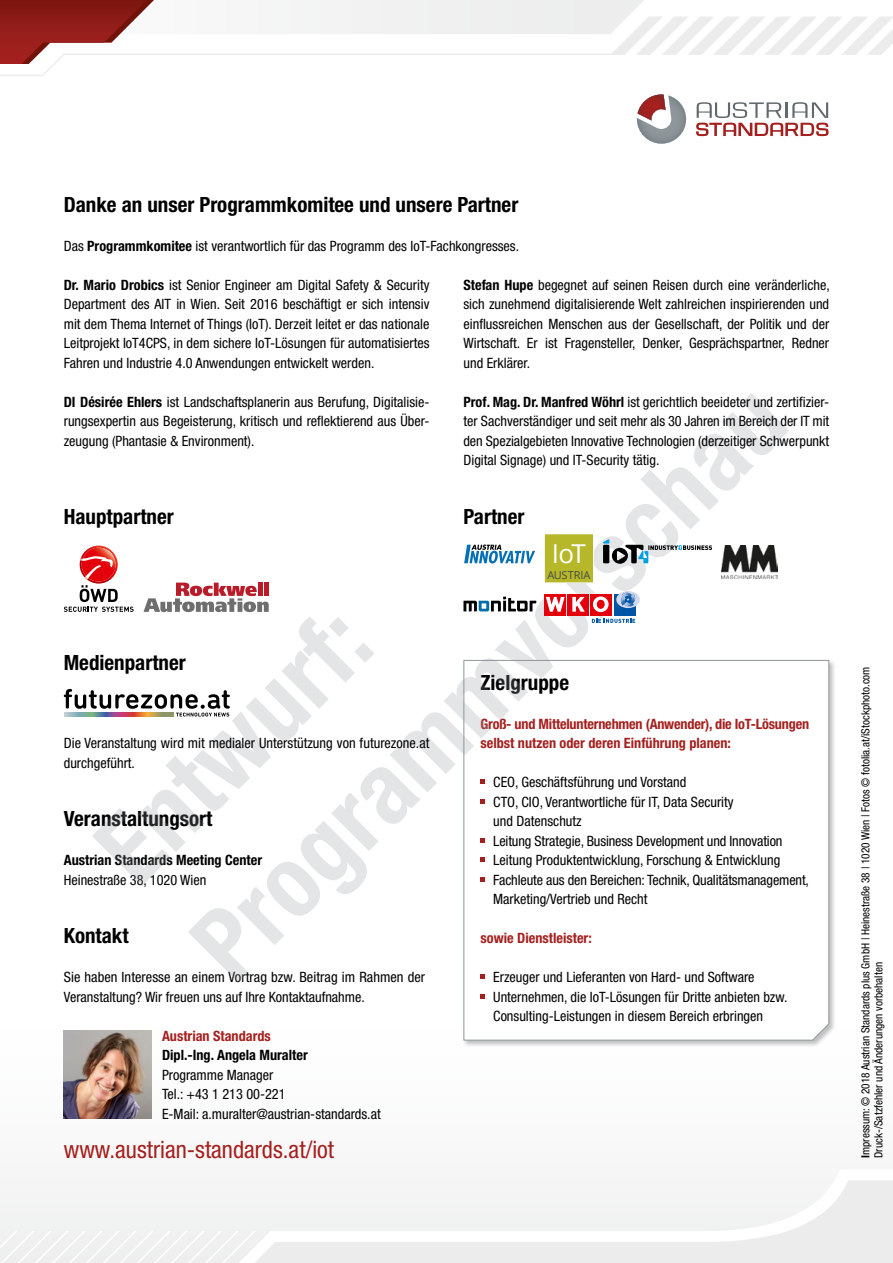
<style>
.page{position:relative;width:893px;height:1263px;background:#fff}
.page>*{position:absolute;margin:0;border:0;box-sizing:border-box;transform-origin:0 0}
.t1{font:26.1px "Open Sans";color:#fff}
.t2{font:condensed 24px "Helvetica Neue LT Std";color:#a4201e}
.t3{font:700 condensed 21px "Helvetica Neue LT Std";color:#000}
.t4{font:condensed 14.25px/19.5px "Helvetica Neue LT Std";color:#000}
.t5{font:700 condensed 14.25px/19.5px "Helvetica Neue LT Std";color:#a4201e}
.t6{font:700 condensed 14.25px "Helvetica Neue LT Std";color:#000}
.t7{font:condensed 11.25px/12.8px "Helvetica Neue LT Std";color:#000}
.t8{font:10.95px "Open Sans";letter-spacing:-.01em;color:#484847}
.s1{font-weight:700}
</style>
<div class="page">
<div style="left:0;top:1003px;width:893px;height:260px;background:#fafafa"></div>
<svg style="left:259px;top:1181px;width:634px;height:82px"></svg>
<svg style="left:0;top:1235px;width:259px;height:28px"></svg>
<svg style="left:0;top:0;width:893px;height:76px"></svg>
<svg style="left:637px;top:94px;width:49px;height:50px"></svg>
<svg style="left:696px;top:102px;width:133px;height:34px"></svg>
<div style="left:463px;top:659px;width:373px;height:389px;background:#000;opacity:.25"></div>
<svg style="left:463px;top:660px;width:367px;height:381px"></svg>
<svg style="left:480px;top:994px;width:5px;height:5px"></svg>
<svg style="left:188px;top:393px;width:601px;height:589px"></svg>
<svg style="left:92px;top:616px;width:282px;height:270px"></svg>
<img style="left:64px;top:1031px;width:88px;height:88px">
<svg style="left:64px;top:689px;width:166px;height:27px"></svg>
<img style="left:81px;top:546px;width:35px;height:10px">
<img style="left:82px;top:548px;width:34px;height:33px;border-radius:17px">
<svg style="left:64px;top:556px;width:70px;height:56px"></svg>
<svg style="left:144px;top:583px;width:125px;height:29px"></svg>
<div style="left:258px;top:583px;width:5px;height:13px;background:#b91b28"></div>
<div style="left:264px;top:583px;width:5px;height:13px;background:#b91b28"></div>
<svg style="left:592px;top:619px;width:43px;height:4px"></svg>
<div style="left:590px;top:594px;width:22px;height:21px;background:#e3000b"></div>
<div style="left:567px;top:594px;width:22px;height:21px;background:#e3000b"></div>
<svg style="left:572px;top:597px;width:13px;height:15px"></svg>
<div style="left:544px;top:594px;width:22px;height:21px;background:#e3000b"></div>
<svg style="left:546px;top:597px;width:19px;height:15px"></svg>
<div style="left:614px;top:594px;width:21px;height:21px;background:#0054a4"></div>
<svg style="left:593px;top:596px;width:16px;height:16px"></svg>
<div style="left:597px;top:600px;width:7px;height:8px;background:#e3000b;border-radius:50%"></div>
<div style="left:597px;top:600px;width:7px;height:8px;border:1px solid #e3000b;border-radius:50%"></div>
<svg style="left:616px;top:591px;width:24px;height:17px"></svg>
<svg style="left:620px;top:592px;width:16px;height:15px"></svg>
<svg style="left:463px;top:597px;width:73px;height:14px"></svg>
<svg style="left:603px;top:539px;width:109px;height:25px"></svg>
<img style="left:722px;top:545px;width:55px;height:34px">
<svg style="left:464px;top:545px;width:71px;height:18px"></svg>
<div style="left:544px;top:534px;width:49px;height:49px;background:#b6b82a"></div>
<h3 class="t3" style="left:64px;top:192px;width:456px">Danke an unser Programmkomitee und unsere Partner</h3>
<p class="t4" style="left:64px;top:236px;width:457px">Das <span class="s1">Programmkomitee</span> ist verantwortlich für das Programm des IoT-Fachkongresses.</p>
<p class="t4" style="left:64px;top:275px;width:367px;text-align:justify"><span class="s1">Dr. Mario Drobics</span> ist Senior Engineer am Digital Safety &amp; Security Department des AIT in Wien. Seit 2016 beschäftigt er sich intensiv mit dem Thema Internet of Things (IoT). Derzeit leitet er das nationale Leitprojekt IoT4CPS, in dem sichere IoT-Lösungen für automatisiertes Fahren und Industrie 4.0 Anwendungen entwickelt werden.</p>
<p class="t4" style="left:64px;top:392px;width:367px;text-align:justify"><span class="s1">DI Désirée Ehlers</span> ist Landschaftsplanerin aus Berufung, Digitalisie&shy;rungsexpertin aus Begeisterung, kritisch und reflektierend aus Über&shy;zeugung (Phantasie &amp; Environment).</p>
<p class="t4" style="left:463px;top:275px;width:368px;text-align:justify"><span class="s1">Stefan Hupe</span> begegnet auf seinen Reisen durch eine veränderliche, sich zunehmend digitalisierende Welt zahlreichen inspirierenden und einflussreichen Menschen aus der Gesellschaft, der Politik und der Wirtschaft. Er ist Fragensteller, Denker, Gesprächspartner, Redner und Erklärer.</p>
<p class="t4" style="left:463px;top:392px;width:367px;text-align:justify"><span class="s1">Prof. Mag. Dr. Manfred Wöhrl</span> ist gerichtlich beeideter und zertifizier&shy;ter Sachverständiger und seit mehr als 30 Jahren im Bereich der IT mit den Spezialgebieten Innovative Technologien (derzeitiger Schwerpunkt Digital Signage) und IT-Security tätig.</p>
<h3 class="t3" style="left:64px;top:504px;width:112px">Hauptpartner</h3>
<h3 class="t3" style="left:463px;top:504px;width:62px">Partner</h3>
<h1 class="t1" style="left:552px;top:536px;width:36px">IoT</h1>
<p class="t8" style="left:547px;top:567px;width:45px">AUSTRIA</p>
<h3 class="t3" style="left:64px;top:650px;width:124px">Medienpartner</h3>
<p class="t4" style="left:64px;top:733px;width:367px">Die Veranstaltung wird mit medialer Unterstützung von futurezone.at durchgeführt.</p>
<h3 class="t3" style="left:64px;top:806px;width:150px">Veranstaltungsort</h3>
<p class="t6" style="left:64px;top:851px;width:200px">Austrian Standards Meeting Center</p>
<p class="t4" style="left:64px;top:870px;width:144px">Heinestraße 38, 1020 Wien</p>
<h3 class="t3" style="left:64px;top:923px;width:66px">Kontakt</h3>
<p class="t4" style="left:64px;top:967px;width:363px">Sie haben Interesse an einem Vortrag bzw. Beitrag im Rahmen der<br>Veranstaltung? Wir freuen uns auf Ihre Kontaktaufnahme.</p>
<p class="t5" style="left:162px;top:1026px;width:110px">Austrian Standards</p>
<p class="t6" style="left:162px;top:1046px;width:147px">Dipl.-Ing. Angela Muralter</p>
<p class="t4" style="left:162px;top:1065px;width:220px">Programme Manager<br>Tel.: +43 1 213 00-221<br>E-Mail: a.muralter@austrian-standards.at</p>
<h2 class="t2" style="left:64px;top:1135px;width:272px">www.austrian-standards.at/iot</h2>
<h3 class="t3" style="left:480px;top:669px;width:90px">Zielgruppe</h3>
<p class="t5" style="left:480px;top:714px;width:330px">Groß- und Mittelunternehmen (Anwender), die IoT-Lösungen selbst nutzen oder deren Einführung planen:</p>
<p class="t4" style="left:493px;top:772px;width:317px">CEO, Geschäftsführung und Vorstand<br>CTO, CIO, Verantwortliche für IT, Data Security<br>und Datenschutz<br>Leitung Strategie, Business Development und Innovation Leitung Produktentwicklung, Forschung &amp; Entwicklung Fachleute aus den Bereichen: Technik, Qualitätsmanagement, Marketing/Vertrieb und Recht</p>
<p class="t5" style="left:480px;top:928px;width:113px">sowie Dienstleister:</p>
<p class="t4" style="left:493px;top:967px;width:296px">Erzeuger und Lieferanten von Hard- und Software<br>Unternehmen, die IoT-Lösungen für Dritte anbieten bzw.<br>Consulting-Leistungen in diesem Bereich erbringen</p>
<p class="t7" style="left:859px;top:1158px;width:493px;rotate:-90deg"><span class="s1">I</span>mpressum: © 2018 Austrian Standards plus GmbH | Heinestraße 38 | 1020 Wien | Fotos © fotolia.at/iStockphoto.com<br>Druck-/Satzfehler und Änderungen vorbehalten</p>
</div>
